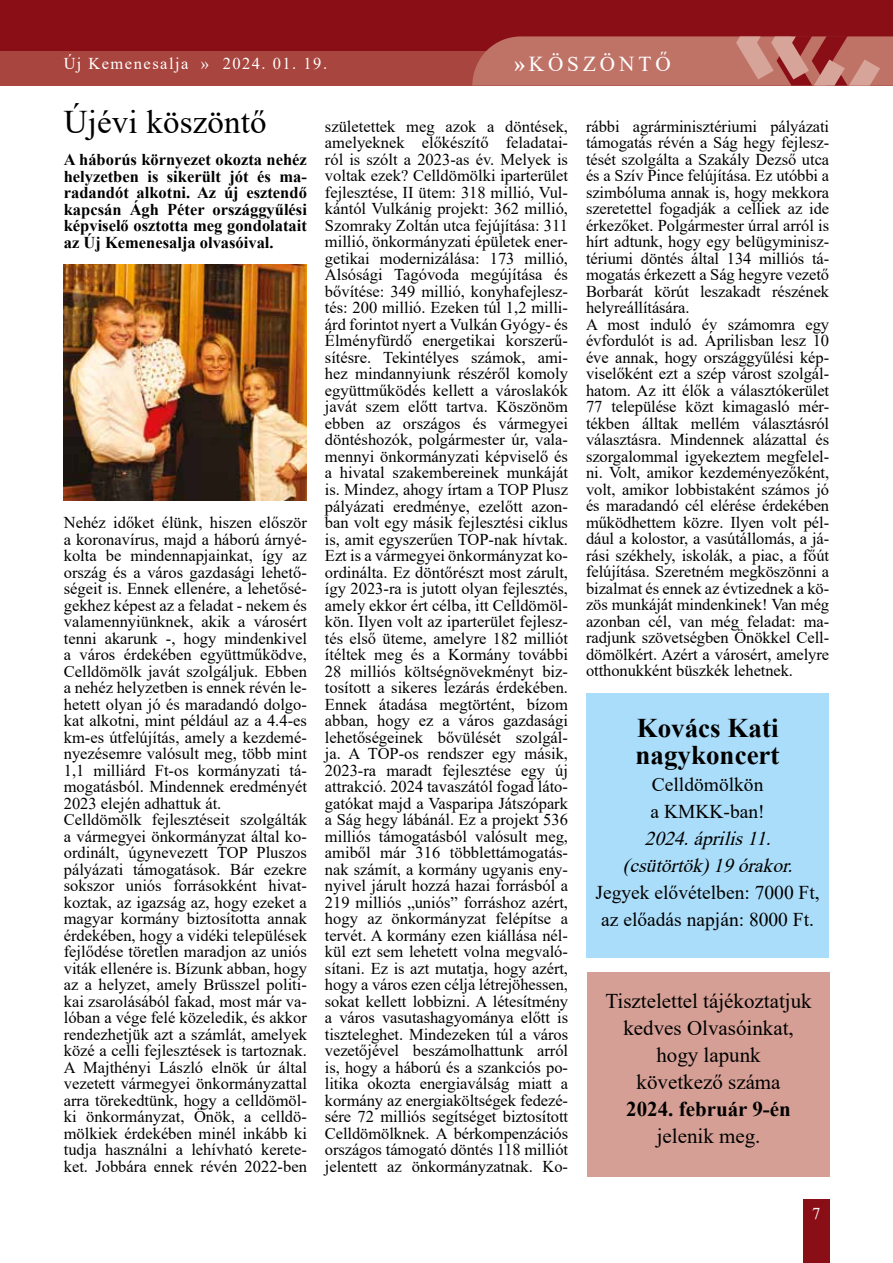
<style>
.page{position:relative;width:893px;height:1263px;background:#fff}
.page>*{position:absolute;margin:0;border:0;box-sizing:border-box;transform-origin:0 0}
.t1{font:33px "Times New Roman";letter-spacing:.005em;color:#000}
.t2{font:700 27px/27px "Times New Roman";color:#000}
.t3{font:21.3px "Times New Roman";letter-spacing:.185em;color:#fff}
.t4{font:21px/27px "Times New Roman";color:#000;text-align:center}
.t5{font:700 21px "Times New Roman";color:#000}
.t6{font:19.5px/27px "Times New Roman";color:#000}
.t7{font:italic 19.5px/27px "Times New Roman";color:#000;text-align:center}
.t8{font:16.5px/16.5px "Times New Roman";color:#000}
.t9{font:700 16.5px/16.5px "Times New Roman";color:#000;text-align:justify}
.t10{font:16.5px "Times New Roman";letter-spacing:.09em;color:#fff}
.s1{font-weight:700}
</style>
<div class="page">
<div style="left:0;top:0;width:893px;height:85px;background:#8a0e16"></div>
<div style="left:0;top:52px;width:893px;height:34px;background:#a8453e"></div>
<div style="left:803px;top:1199px;width:26px;height:64px;background:#8a0e16"></div>
<svg style="left:472px;top:36px;width:421px;height:50px;background:#bd6f65"></svg>
<img style="left:64px;top:264px;width:243px;height:236px">
<div style="left:588px;top:972px;width:242px;height:204px;background:#d59f95"></div>
<div style="left:587px;top:693px;width:242px;height:264px;background:#aaddf9"></div>
<p class="t10" style="left:64px;top:52px;width:265px">Új Kemenesalja » 2024. 01. 19.</p>
<p class="t3" style="left:514px;top:48px;width:158px"><span class="s1">»</span>KÖSZÖNTŐ</p>
<h1 class="t1" style="left:64px;top:99px;width:204px">Újévi köszöntő</h1>
<p class="t9" style="left:64px;top:151px;width:245px">A háborús környezet okozta nehéz helyzetben is sikerült jót és ma&shy;radandót alkotni. Az új esztendő kapcsán Ágh Péter országgyűlési képviselő osztotta meg gondolatait az Új Kemenesalja olvasóival.</p>
<p class="t8" style="left:64px;top:514px;width:245px">Nehéz időket élünk, hiszen először a koronavírus, majd a háború árnyé&shy;kolta be mindennapjainkat, így az ország és a város gazdasági lehető&shy;ségeit is. Ennek ellenére, a lehetősé&shy;gekhez képest az a feladat - nekem és valamennyiünknek, akik a városért tenni akarunk -, hogy mindenkivel a város érdekében együttműködve, Celldömölk javát szolgáljuk. Ebben a nehéz helyzetben is ennek révén le&shy;hetett olyan jó és maradandó dolgo&shy;kat alkotni, mint például az a 4.4-es km-es útfelújítás, amely a kezdemé&shy;nyezésemre valósult meg, több mint 1,1 milliárd Ft-os kormányzati tá&shy;mogatásból. Mindennek eredményét 2023 elején adhattuk át.<br>Celldömölk fejlesztéseit szolgálták a vármegyei önkormányzat által ko&shy;ordinált, úgynevezett TOP Pluszos pályázati támogatások. Bár ezekre sokszor uniós forrásokként hivat&shy;koztak, az igazság az, hogy ezeket a magyar kormány biztosította annak érdekében, hogy a vidéki települések fejlődése töretlen maradjon az uniós viták ellenére is. Bízunk abban, hogy az a helyzet, amely Brüsszel politi&shy;kai zsarolásából fakad, most már va&shy;lóban a vége felé közeledik, és akkor rendezhetjük azt a számlát, amelyek közé a celli fejlesztések is tartoznak.<br>A Majthényi László elnök úr által vezetett vármegyei önkormányzattal arra törekedtünk, hogy a celldömöl&shy;ki önkormányzat, Önök, a celldö&shy;mölkiek érdekében minél inkább ki tudja használni a lehívható kerete&shy;ket. Jobbára ennek révén 2022-ben</p>
<p class="t8" style="left:325px;top:118px;width:245px;text-align:justify">születettek meg azok a döntések, amelyeknek előkészítő feladatai&shy;ról is szólt a 2023-as év. Melyek is voltak ezek? Celldömölki iparterület fejlesztése, II ütem: 318 millió, Vul&shy;kántól Vulkánig projekt: 362 millió, Szomraky Zoltán utca fejújítása: 311 millió, önkormányzati épületek ener&shy;getikai modernizálása: 173 millió, Alsósági Tagóvoda megújítása és bővítése: 349 millió, konyhafejlesz&shy;tés: 200 millió. Ezeken túl 1,2 milli&shy;árd forintot nyert a Vulkán Gyógy- és Élményfürdő energetikai korszerű&shy;sítésre. Tekintélyes számok, ami&shy;hez mindannyiunk részéről komoly együttműködés kellett a városlakók javát szem előtt tartva. Köszönöm ebben az országos és vármegyei döntéshozók, polgármester úr, vala&shy;mennyi önkormányzati képviselő és a hivatal szakembereinek munkáját is. Mindez, ahogy írtam a TOP Plusz pályázati eredménye, ezelőtt azon&shy;ban volt egy másik fejlesztési ciklus is, amit egyszerűen TOP-nak hívtak.<br>Ezt is a vármegyei önkormányzat ko&shy;ordinálta. Ez döntőrészt most zárult, így 2023-ra is jutott olyan fejlesztés, amely ekkor ért célba, itt Celldömöl&shy;kön. Ilyen volt az iparterület fejlesz&shy;tés első üteme, amelyre 182 milliót ítéltek meg és a Kormány további 28 milliós költségnövekményt biz&shy;tosított a sikeres lezárás érdekében.<br>Ennek átadása megtörtént, bízom abban, hogy ez a város gazdasági lehetőségeinek bővülését szolgál&shy;ja. A TOP-os rendszer egy másik, 2023-ra maradt fejlesztése egy új attrakció. 2024 tavaszától fogad láto&shy;gatókat majd a Vasparipa Játszópark a Ság hegy lábánál. Ez a projekt 536 milliós támogatásból valósult meg, amiből már 316 többlettámogatás&shy;nak számít, a kormány ugyanis en - nyivel járult hozzá hazai forrásból a 219 milliós „uniós” forráshoz azért, hogy az önkormányzat felépítse a tervét. A kormány ezen kiállása nél&shy;kül ezt sem lehetett volna megvaló&shy;sítani. Ez is azt mutatja, hogy azért, hogy a város ezen célja létrejöhessen, sokat kellett lobbizni. A létesítmény a város vasutashagyománya előtt is tiszteleghet. Mindezeken túl a város vezetőjével beszámolhattunk arról is, hogy a háború és a szankciós po&shy;litika okozta energiaválság miatt a kormány az energiaköltségek fedezé&shy;sére 72 milliós segítséget biztosított Celldömölknek. A bérkompenzációs országos támogató döntés 118 milliót jelentett az önkormányzatnak. Ko-</p>
<p class="t8" style="left:586px;top:118px;width:245px">rábbi agrárminisztériumi pályázati támogatás révén a Ság hegy fejlesz&shy;tését szolgálta a Szakály Dezső utca és a Szív Pince felújítása. Ez utóbbi a szimbóluma annak is, hogy mekkora szeretettel fogadják a celliek az ide érkezőket. Polgármester úrral arról is hírt adtunk, hogy egy belügyminisz&shy;tériumi döntés által 134 milliós tá&shy;mogatás érkezett a Ság hegyre vezető Borbarát körút leszakadt részének helyreállítására.<br>A most induló év számomra egy évfordulót is ad. Áprilisban lesz 10 éve annak, hogy országgyűlési kép&shy;viselőként ezt a szép várost szolgál&shy;hatom. Az itt élők a választókerület 77 települése közt kimagasló mér&shy;tékben álltak mellém választásról választásra. Mindennek alázattal és szorgalommal igyekeztem megfelel&shy;ni. Volt, amikor kezdeményezőként, volt, amikor lobbistaként számos jó és maradandó cél elérése érdekében működhettem közre. Ilyen volt pél&shy;dául a kolostor, a vasútállomás, a já&shy;rási székhely, iskolák, a piac, a főút felújítása. Szeretném megköszönni a bizalmat és ennek az évtizednek a kö&shy;zös munkáját mindenkinek! Van még azonban cél, van még feladat: ma&shy;radjunk szövetségben Önökkel Cell&shy;dömölkért. Azért a városért, amelyre otthonukként büszkék lehetnek.</p>
<h2 class="t2" style="left:636px;top:714px;width:145px">Kovács Kati nagykoncert</h2>
<p class="t6" style="left:650px;top:770px;width:116px">Celldömölkön a KMKK-ban!</p>
<p class="t7" style="left:623px;top:824px;width:178px">2024.április11. (csütörtök)19órakor.</p>
<p class="t6" style="left:595px;top:878px;width:226px">Jegyek elővételben: 7000 Ft, az előadás napján: 8000 Ft.</p>
<p class="t4" style="left:605px;top:987px;width:208px">Tisztelettel tájékoztatjuk kedves Olvasóinkat, hogy lapunk<br>következő száma</p>
<p class="t5" style="left:626px;top:1094px;width:166px">2024. február 9-én</p>
<p class="t4" style="left:657px;top:1122px;width:105px">jelenik meg.</p>
<p class="t10" style="left:812px;top:1202px;width:10px">7</p>
</div>
